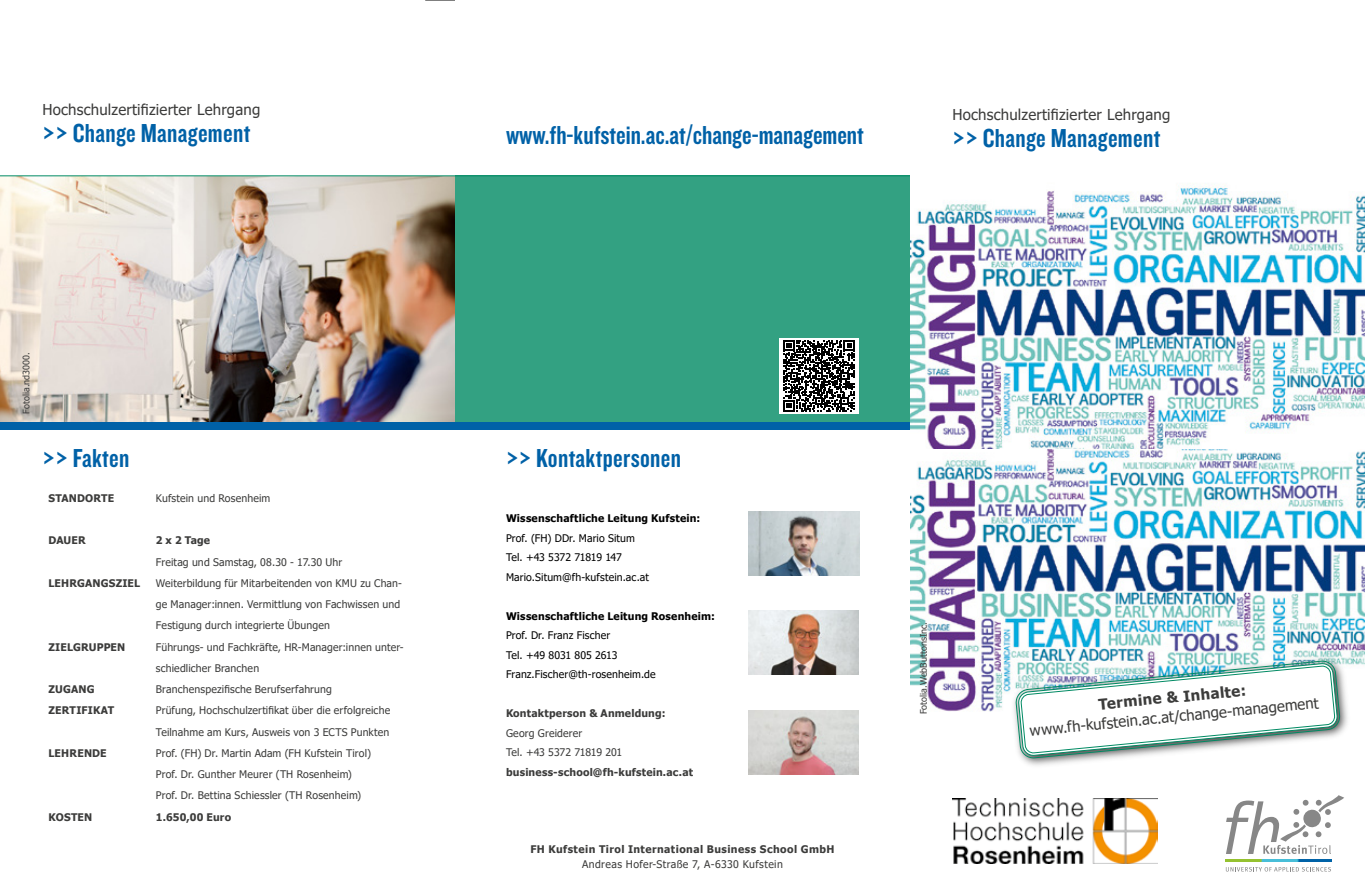
<style>
.page{position:relative;width:1365px;height:893px;background:#fff}
.page>*{position:absolute;margin:0;border:0;box-sizing:border-box;transform-origin:0 0}
.t1{font:27px "Knockout HTF49 Liteweight";letter-spacing:.015em;color:#0061a7}
.t2{font:15px "Tahoma";letter-spacing:.015em;color:#3c3c3b}
.t3{font:700 15px "Tahoma";color:#3c3c3b}
.t4{font:10.5px/21.3px "Tahoma";letter-spacing:.015em;color:#3c3c3b}
.t5{font:700 10.5px "Tahoma";letter-spacing:.02em;color:#3c3c3b}
.t6{font:10.5px/19.5px "Tahoma";letter-spacing:.01em;color:#000}
.t7{font:700 10.5px "Tahoma";letter-spacing:.02em;color:#000}
.t8{font:700 10.5px "Tahoma";letter-spacing:.04em;color:#3c3c3b}
.t9{font:10.5px "Tahoma";letter-spacing:.04em;color:#3c3c3b}
.t10{font:9px "Tahoma";color:#3c3c3b}
</style>
<div class="page">
<img style="left:0;top:176px;width:455px;height:246px">
<img style="left:910px;top:449px;width:455px;height:263px">
<img style="left:910px;top:183px;width:455px;height:266px">
<svg style="left:1226px;top:867px;width:105px;height:4px"></svg>
<svg style="left:1226px;top:795px;width:118px;height:59px"></svg>
<img style="left:1225px;top:859px;width:106px;height:3px">
<div style="left:1011px;top:656px;width:340px;height:113px;background:#000;opacity:.75"></div>
<svg style="left:1015px;top:660px;width:325px;height:98px"></svg>
<hr style="left:0;top:175px;width:910px;height:1px;background:#008a63">
<div style="left:455px;top:176px;width:455px;height:246px;background:#33a182"></div>
<div style="left:0;top:422px;width:910px;height:7px;background:#0061a7"></div>
<div style="left:779px;top:338px;width:80px;height:76px;background:#fff"></div>
<svg style="left:783px;top:340px;width:72px;height:71px"></svg>
<img style="left:748px;top:611px;width:111px;height:63px">
<img style="left:748px;top:511px;width:111px;height:64px">
<img style="left:952px;top:799px;width:206px;height:65px">
<img style="left:748px;top:711px;width:111px;height:63px">
<hr style="left:425px;top:0;width:30px;height:1px;background:#000">
<h2 class="t2" style="left:43px;top:99px;width:219px">Hochschulzertifizierter Lehrgang</h2>
<h1 class="t1" style="left:43px;top:119px;width:209px">&gt;&gt; Change Management</h1>
<h1 class="t1" style="left:506px;top:121px;width:359px">www.fh-kufstein.ac.at/change-management</h1>
<h2 class="t2" style="left:952px;top:105px;width:219px">Hochschulzertifizierter Lehrgang</h2>
<h1 class="t1" style="left:952px;top:124px;width:209px">&gt;&gt; Change Management</h1>
<p class="t10" style="left:20px;top:414px;width:63px;rotate:-90deg">Fotolia.nd3000.</p>
<h1 class="t1" style="left:43px;top:444px;width:88px">&gt;&gt; Fakten</h1>
<p class="t5" style="left:49px;top:491px;width:67px">STANDORTE</p>
<p class="t4" style="left:156px;top:488px;width:116px">Kufstein und Rosenheim</p>
<p class="t5" style="left:49px;top:533px;width:39px">DAUER</p>
<p class="t5" style="left:156px;top:533px;width:56px">2 x 2 Tage</p>
<p class="t4" style="left:156px;top:552px;width:188px">Freitag und Samstag, 08.30 - 17.30 Uhr</p>
<p class="t5" style="left:49px;top:576px;width:93px">LEHRGANGSZIEL</p>
<p class="t4" style="left:156px;top:573px;width:248px">Weiterbildung für Mitarbeitenden von KMU zu Chan&shy;ge Manager:innen. Vermittlung von Fachwissen und<br>Festigung durch integrierte Übungen</p>
<p class="t5" style="left:49px;top:639px;width:78px">ZIELGRUPPEN</p>
<p class="t4" style="left:156px;top:637px;width:249px">Führungs- und Fachkräfte, HR-Manager:innen unter&shy;schiedlicher Branchen</p>
<p class="t5" style="left:49px;top:682px;width:48px">ZUGANG</p>
<p class="t4" style="left:156px;top:679px;width:178px">Branchenspezifische Berufserfahrung</p>
<p class="t5" style="left:49px;top:703px;width:67px">ZERTIFIKAT</p>
<p class="t4" style="left:156px;top:700px;width:236px">Prüfung, Hochschulzertifikat über die erfolgreiche<br>Teilnahme am Kurs, Ausweis von 3 ECTS Punkten</p>
<p class="t5" style="left:49px;top:746px;width:60px">LEHRENDE</p>
<p class="t4" style="left:156px;top:743px;width:217px">Prof. (FH) Dr. Martin Adam (FH Kufstein Tirol)<br>Prof. Dr. Gunther Meurer (TH Rosenheim)<br>Prof. Dr. Bettina Schiessler (TH Rosenheim)</p>
<p class="t5" style="left:49px;top:809px;width:45px">KOSTEN</p>
<p class="t5" style="left:156px;top:809px;width:77px">1.650,00 Euro</p>
<h1 class="t1" style="left:506px;top:444px;width:177px">&gt;&gt; Kontaktpersonen</h1>
<p class="t7" style="left:506px;top:511px;width:196px">Wissenschaftliche Leitung Kufstein:</p>
<p class="t6" style="left:506px;top:529px;width:144px">Prof. (FH) DDr. Mario Situm<br>Tel. +43 5372 71819 147<br>Mario.Situm@fh-kufstein.ac.at</p>
<p class="t7" style="left:506px;top:608px;width:210px">Wissenschaftliche Leitung Rosenheim:</p>
<p class="t6" style="left:506px;top:626px;width:151px">Prof. Dr. Franz Fischer<br>Tel. +49 8031 805 2613<br>Franz.Fischer@th-rosenheim.de</p>
<p class="t5" style="left:506px;top:706px;width:161px">Kontaktperson &amp; Anmeldung:</p>
<p class="t4" style="left:506px;top:724px;width:118px;line-height:19.5px">Georg Greiderer<br>Tel. +43 5372 71819 201</p>
<p class="t5" style="left:506px;top:764px;width:189px">business-school@fh-kufstein.ac.at</p>
<p class="t8" style="left:530px;top:842px;width:306px">FH Kufstein Tirol International Business School GmbH</p>
<p class="t9" style="left:582px;top:857px;width:202px">Andreas Hofer-Straße 7, A-6330 Kufstein</p>
<p class="t10" style="left:918px;top:714px;width:93px;rotate:-90deg">Fotolia.WebButtonsInc.</p>
<h2 class="t3" style="left:1097px;top:694px;width:150px;rotate:-6deg">Termine &amp; Inhalte:</h2>
<h2 class="t2" style="left:1029px;top:722px;width:292px;rotate:-6deg">www.fh-kufstein.ac.at/change-management</h2>
</div>
